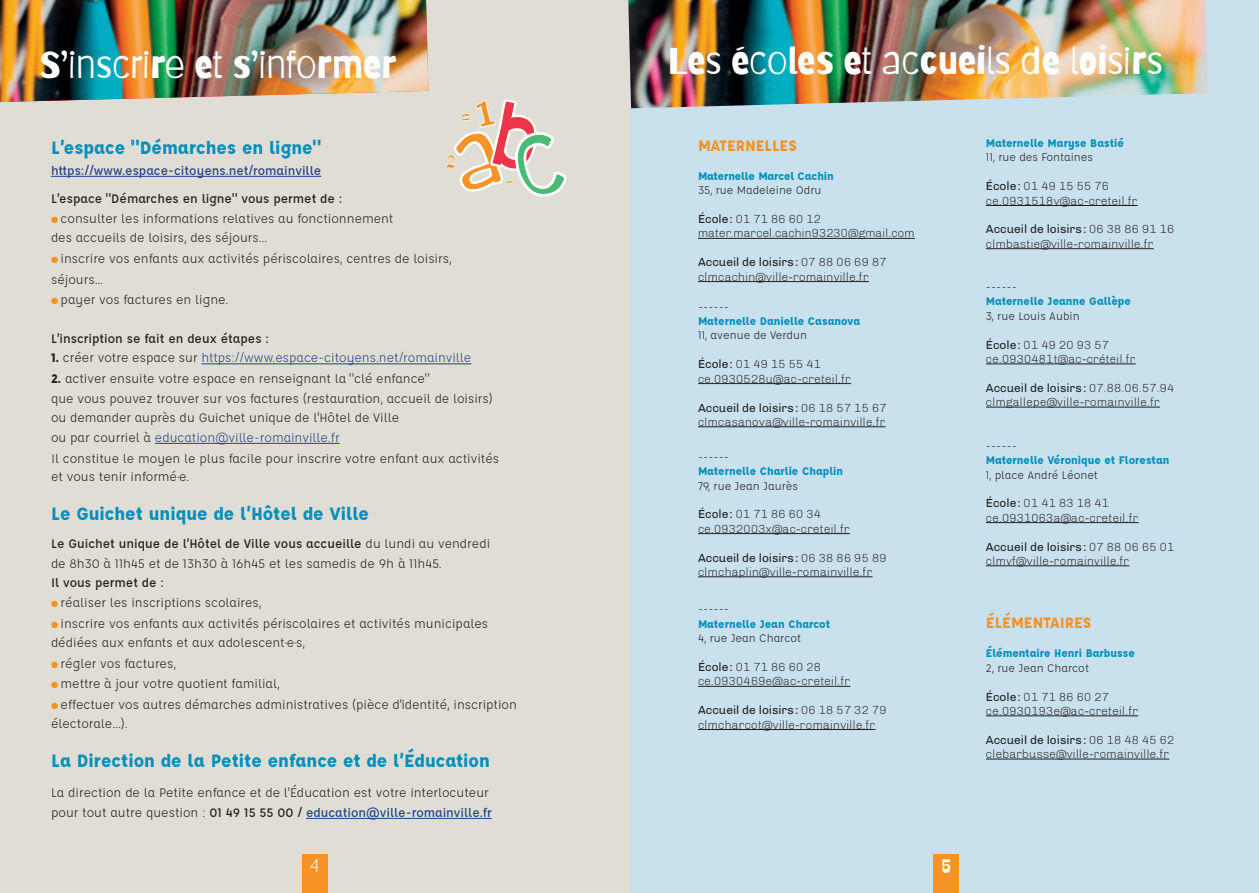
<style>
.page{position:relative;width:1259px;height:893px;background:#fff}
.page>*{position:absolute;margin:0;border:0;box-sizing:border-box;transform-origin:0 0}
.t1{font:37.5px "Barriecito";color:#fff}
.t2{font:700 19.5px "Affogato";color:#008fbd}
.t3{font:18px "Barriecito";color:#fff}
.t4{font:700 16.5px "Affogato";letter-spacing:-.01em;color:#f69226}
.t5{font:13.5px/19.5px "Affogato";color:#231f20}
.t6{font:500 13.5px "Affogato";color:#231f20}
.t7{font:13.5px "Affogato";color:#23428a}
.t8{font:500 13.5px "Affogato";color:#23428a}
.t9{font:300 12px/14.4px "Chivo";color:#231f20}
.t10{font:700 12px "Affogato";color:#008fbd}
.t11{font:12px "Affogato";color:#231f20}
.s1{color:#f69226}
.s2{font-weight:700;color:#231f20}
.s3{color:#231f20}
.s4{font-weight:700}
.s5{color:#23428a}
.s6{font-weight:500}
.s7{font-weight:500;color:#23428a}
.s8{font-weight:400}
</style>
<div class="page">
<div style="left:630px;top:0;width:629px;height:893px;background:#c8e1ed"></div>
<div style="left:0;top:0;width:630px;height:893px;background:#e0ded4"></div>
<img style="left:0;top:0;width:428px;height:102px">
<hr style="left:51px;top:176px;width:270px;height:1px;background:#23428a">
<hr style="left:201px;top:363px;width:270px;height:1px;background:#23428a">
<hr style="left:155px;top:443px;width:185px;height:1px;background:#23428a">
<hr style="left:306px;top:818px;width:186px;height:1px;background:#23428a">
<div style="left:302px;top:854px;width:25px;height:39px;background:#f69226"></div>
<div style="left:933px;top:854px;width:26px;height:39px;background:#f69226"></div>
<img style="left:628px;top:0;width:580px;height:108px">
<hr style="left:698px;top:238px;width:217px;height:1px;background:#231f20">
<hr style="left:698px;top:281px;width:171px;height:1px;background:#231f20">
<hr style="left:698px;top:383px;width:153px;height:1px;background:#231f20">
<hr style="left:698px;top:426px;width:187px;height:1px;background:#231f20">
<hr style="left:698px;top:533px;width:152px;height:1px;background:#231f20">
<hr style="left:698px;top:576px;width:174px;height:1px;background:#231f20">
<hr style="left:698px;top:686px;width:152px;height:1px;background:#231f20">
<hr style="left:698px;top:729px;width:177px;height:1px;background:#231f20">
<hr style="left:986px;top:205px;width:151px;height:1px;background:#231f20">
<hr style="left:986px;top:248px;width:167px;height:1px;background:#231f20">
<hr style="left:986px;top:364px;width:149px;height:1px;background:#231f20">
<hr style="left:986px;top:407px;width:174px;height:1px;background:#231f20">
<hr style="left:986px;top:522px;width:152px;height:1px;background:#231f20">
<hr style="left:986px;top:565px;width:143px;height:1px;background:#231f20">
<hr style="left:986px;top:715px;width:152px;height:1px;background:#231f20">
<hr style="left:986px;top:759px;width:183px;height:1px;background:#231f20">
<div style="left:446px;top:100px;width:121px;height:99px;background:#e0ded4"></div>
<h1 class="t1" style="left:39px;top:39px;width:359px">S’inscrire et s’informer</h1>
<h1 class="t1" style="left:668px;top:35px;width:496px">Les écoles et accueils de loisirs</h1>
<h2 class="t2" style="left:51px;top:135px;width:272px">L’espace "Démarches en ligne"</h2>
<p class="t8" style="left:51px;top:162px;width:272px">https://www.espace-citoyens.net/romainville</p>
<p class="t6" style="left:51px;top:190px;width:293px">L’espace "Démarches en ligne" vous permet de :</p>
<p class="t5" style="left:51px;top:209px;width:344px"><span class="s1">●</span> consulter les informations relatives au fonctionnement des accueils de loisirs, des séjours…</p>
<p class="t5" style="left:51px;top:248px;width:402px;line-height:21px"><span class="s1">●</span> inscrire vos enfants aux activités périscolaires, centres de loisirs, séjours…</p>
<p class="t5" style="left:51px;top:290px;width:179px"><span class="s1">●</span> payer vos factures en ligne.</p>
<p class="t6" style="left:51px;top:330px;width:219px">L’inscription se fait en deux étapes :</p>
<p class="t7" style="left:51px;top:349px;width:422px"><span class="s2">1.</span> <span class="s3">créer votre espace sur</span> https://www.espace-citoyens.net/romainville</p>
<p class="t5" style="left:51px;top:369px;width:443px"><span class="s4">2.</span> activer ensuite votre espace en renseignant la "clé enfance"<br>que vous pouvez trouver sur vos factures (restauration, accueil de loisirs) ou demander auprès du Guichet unique de l’Hôtel de Ville<br>ou par courriel à <span class="s5">education@ville-romainville.fr</span></p>
<p class="t5" style="left:51px;top:449px;width:450px;line-height:18px">Il constitue le moyen le plus facile pour inscrire votre enfant aux activités et vous tenir informé·e.</p>
<h2 class="t2" style="left:51px;top:501px;width:319px">Le Guichet unique de l’Hôtel de Ville</h2>
<p class="t5" style="left:51px;top:534px;width:441px"><span class="s6">Le Guichet unique de l’Hôtel de Ville vous accueille</span> du lundi au vendredi de 8h30 à 11h45 et de 13h30 à 16h45 et les samedis de 9h à 11h45.</p>
<p class="t6" style="left:51px;top:574px;width:114px">Il vous permet de :</p>
<p class="t5" style="left:51px;top:593px;width:212px"><span class="s1">●</span> réaliser les inscriptions scolaires,</p>
<p class="t5" style="left:51px;top:614px;width:439px"><span class="s1">●</span> inscrire vos enfants aux activités périscolaires et activités municipales dédiées aux enfants et aux adolescent·e·s,</p>
<p class="t5" style="left:51px;top:654px;width:126px"><span class="s1">●</span> régler vos factures,</p>
<p class="t5" style="left:51px;top:674px;width:230px"><span class="s1">●</span> mettre à jour votre quotient familial,</p>
<p class="t5" style="left:51px;top:695px;width:467px"><span class="s1">●</span> effectuer vos autres démarches administratives (pièce d’identité, inscription électorale…).</p>
<h2 class="t2" style="left:51px;top:748px;width:440px">La Direction de la Petite enfance et de l’Éducation</h2>
<p class="t5" style="left:51px;top:783px;width:442px">La direction de la Petite enfance et de l’Éducation est votre interlocuteur pour tout autre question : <span class="s6">01 49 15 55 00 /</span> <span class="s7">education@ville-romainville.fr</span></p>
<h3 class="t3" style="left:310px;top:853px;width:10px">4</h3>
<h3 class="t3" style="left:942px;top:853px;width:10px">5</h3>
<p class="t4" style="left:698px;top:135px;width:100px">MATERNELLES</p>
<p class="t10" style="left:698px;top:168px;width:137px">Maternelle Marcel Cachin</p>
<p class="t11" style="left:698px;top:183px;width:125px">35, rue Madeleine Odru</p>
<p class="t9" style="left:698px;top:212px;width:218px"><span class="s8">École:</span> 01 71 86 60 12 mater.marcel.cachin93230@gmail.com</p>
<p class="t9" style="left:698px;top:255px;width:190px"><span class="s8">Accueil de loisirs:</span> 07 88 06 69 87 clmcachin@ville-romainville.fr</p>
<p class="t11" style="left:698px;top:299px;width:33px">------</p>
<p class="t10" style="left:698px;top:313px;width:164px">Maternelle Danielle Casanova</p>
<p class="t11" style="left:698px;top:328px;width:111px">11, avenue de Verdun</p>
<p class="t9" style="left:698px;top:357px;width:155px"><span class="s8">École:</span> 01 49 15 55 41 ce.0930528u@ac-creteil.fr</p>
<p class="t9" style="left:698px;top:400px;width:190px"><span class="s8">Accueil de loisirs:</span> 06 18 57 15 67 clmcasanova@ville-romainville.fr</p>
<p class="t11" style="left:698px;top:449px;width:33px">------</p>
<p class="t10" style="left:698px;top:463px;width:147px">Maternelle Charlie Chaplin</p>
<p class="t11" style="left:698px;top:478px;width:102px">79, rue Jean Jaurès</p>
<p class="t9" style="left:698px;top:507px;width:153px"><span class="s8">École:</span> 01 71 86 60 34 ce.0932003x@ac-creteil.fr</p>
<p class="t9" style="left:698px;top:550px;width:190px"><span class="s8">Accueil de loisirs:</span> 06 38 86 95 89 clmchaplin@ville-romainville.fr</p>
<p class="t11" style="left:698px;top:602px;width:33px">------</p>
<p class="t10" style="left:698px;top:616px;width:134px">Maternelle Jean Charcot</p>
<p class="t11" style="left:698px;top:631px;width:105px">4, rue Jean Charcot</p>
<p class="t9" style="left:698px;top:660px;width:154px"><span class="s8">École:</span> 01 71 86 60 28 ce.0930469e@ac-creteil.fr</p>
<p class="t9" style="left:698px;top:703px;width:190px"><span class="s8">Accueil de loisirs:</span> 06 18 57 32 79 clmcharcot@ville-romainville.fr</p>
<p class="t10" style="left:986px;top:135px;width:139px">Maternelle Maryse Bastié</p>
<p class="t11" style="left:986px;top:150px;width:109px">11, rue des Fontaines</p>
<p class="t9" style="left:986px;top:179px;width:153px"><span class="s8">École:</span> 01 49 15 55 76 ce.0931518v@ac-creteil.fr</p>
<p class="t9" style="left:986px;top:222px;width:190px"><span class="s8">Accueil de loisirs:</span> 06 38 86 91 16 clmbastie@ville-romainville.fr</p>
<p class="t11" style="left:986px;top:280px;width:33px">------</p>
<p class="t10" style="left:986px;top:294px;width:146px">Maternelle Jeanne Gallèpe</p>
<p class="t11" style="left:986px;top:308px;width:95px">3, rue Louis Aubin</p>
<p class="t9" style="left:986px;top:337px;width:151px"><span class="s8">École:</span> 01 49 20 93 57 ce.0930481t@ac-créteil.fr</p>
<p class="t9" style="left:986px;top:381px;width:190px"><span class="s8">Accueil de loisirs:</span> 07.88.06.57.94 clmgallepe@ville-romainville.fr</p>
<p class="t11" style="left:986px;top:438px;width:33px">------</p>
<p class="t10" style="left:986px;top:452px;width:185px">Maternelle Véronique et Florestan</p>
<p class="t11" style="left:986px;top:467px;width:114px">1, place André Léonet</p>
<p class="t9" style="left:986px;top:496px;width:154px"><span class="s8">École:</span> 01 41 83 18 41 ce.0931063a@ac-creteil.fr</p>
<p class="t9" style="left:986px;top:539px;width:190px"><span class="s8">Accueil de loisirs:</span> 07 88 06 65 01 clmvf@ville-romainville.fr</p>
<p class="t4" style="left:986px;top:612px;width:107px">ÉLÉMENTAIRES</p>
<p class="t10" style="left:986px;top:646px;width:150px">Élémentaire Henri Barbusse</p>
<p class="t11" style="left:986px;top:660px;width:105px">2, rue Jean Charcot</p>
<p class="t9" style="left:986px;top:689px;width:154px"><span class="s8">École:</span> 01 71 86 60 27 ce.0930193e@ac-creteil.fr</p>
<p class="t9" style="left:986px;top:732px;width:190px"><span class="s8">Accueil de loisirs:</span> 06 18 48 45 62 clebarbusse@ville-romainville.fr</p>
</div>
